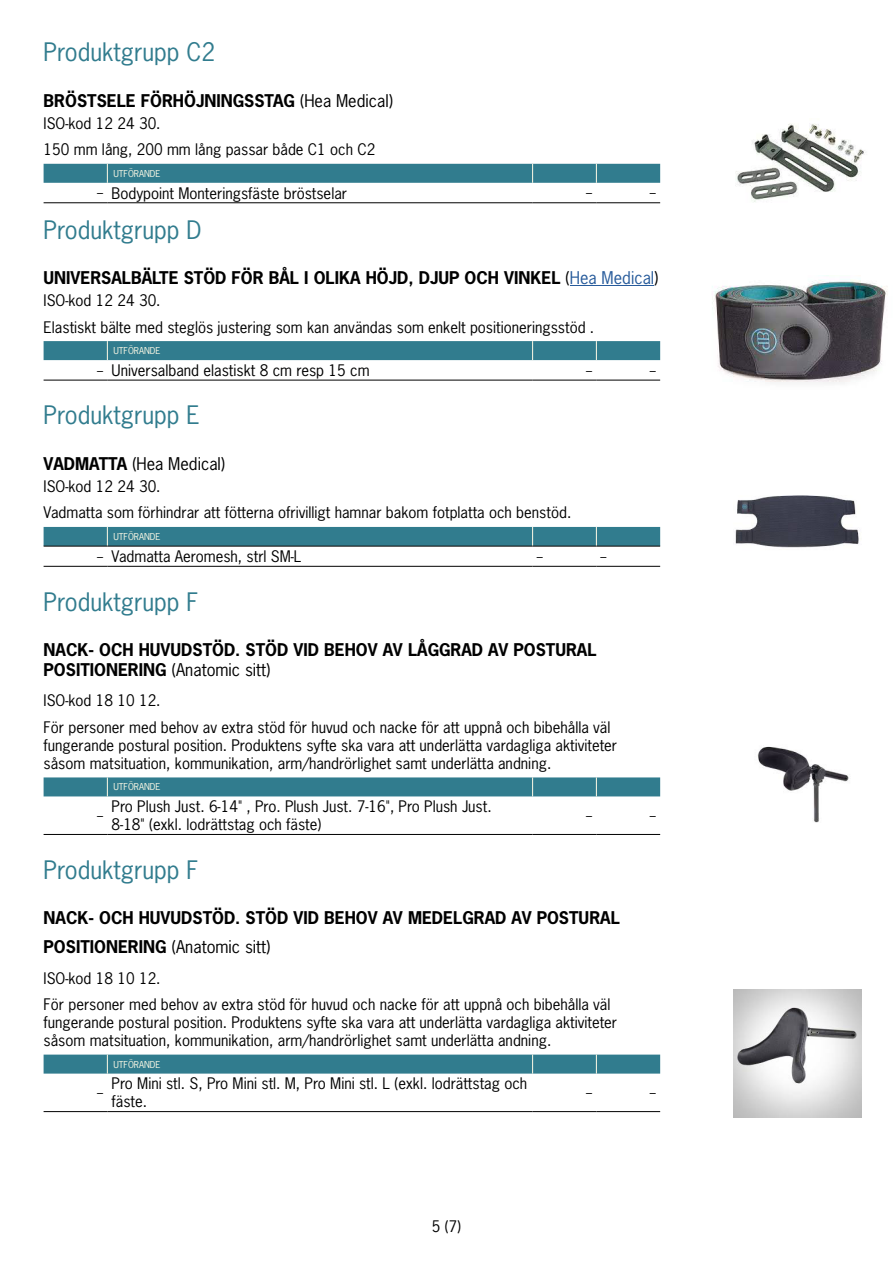
<style>
.page{position:relative;width:893px;height:1263px;background:#fff}
.page>*{position:absolute;margin:0;border:0;box-sizing:border-box;transform-origin:0 0}
.Rubrik_2{font:24px "News Gothic Std";color:#317c8e}
.Rubrik_2-2{font:700 16.5px/19.8px "News Gothic Std";color:#000}
.Rubrik_3{font:700 16.5px "News Gothic Std";color:#000}
.Rubrik_3-2{font:16.5px "News Gothic Std";color:#000}
.Brödtext_10_pkt{font:15px/18px "News Gothic Std";color:#000}
.Brödtext_10_pkt-2{font:12px "News Gothic Std";color:#000}
.Tabellhuvudrad{font:9px "News Gothic Std";color:#fefae6}
.s1{font-weight:400}
.s2{font-weight:400;color:#275b9b}
.s3{font-weight:700}
</style>
<div class="page">
<hr style="left:570px;top:285px;width:84px;height:1px;background:#275b9b">
<hr style="left:44px;top:202px;width:63px;height:1px;background:#000">
<hr style="left:107px;top:202px;width:426px;height:1px;background:#000">
<hr style="left:533px;top:202px;width:63px;height:1px;background:#000">
<hr style="left:596px;top:202px;width:64px;height:1px;background:#000">
<div style="left:44px;top:164px;width:616px;height:19px;background:#317c8e"></div>
<hr style="left:44px;top:380px;width:63px;height:1px;background:#000">
<hr style="left:107px;top:380px;width:426px;height:1px;background:#000">
<hr style="left:533px;top:380px;width:63px;height:1px;background:#000">
<hr style="left:596px;top:380px;width:64px;height:1px;background:#000">
<div style="left:44px;top:341px;width:616px;height:19px;background:#317c8e"></div>
<div style="left:44px;top:527px;width:616px;height:19px;background:#317c8e"></div>
<hr style="left:44px;top:566px;width:63px;height:1px;background:#000">
<hr style="left:107px;top:566px;width:426px;height:1px;background:#000">
<hr style="left:533px;top:566px;width:63px;height:1px;background:#000">
<hr style="left:596px;top:566px;width:64px;height:1px;background:#000">
<hr style="left:44px;top:546px;width:63px;height:1px;background:#000">
<hr style="left:107px;top:546px;width:426px;height:1px;background:#000">
<hr style="left:533px;top:546px;width:63px;height:1px;background:#000">
<hr style="left:596px;top:546px;width:64px;height:1px;background:#000">
<hr style="left:44px;top:834px;width:63px;height:1px;background:#000">
<hr style="left:107px;top:834px;width:426px;height:1px;background:#000">
<hr style="left:533px;top:834px;width:63px;height:1px;background:#000">
<div style="left:44px;top:777px;width:616px;height:19px;background:#317c8e"></div>
<hr style="left:596px;top:834px;width:64px;height:1px;background:#000">
<hr style="left:44px;top:1111px;width:63px;height:1px;background:#000">
<hr style="left:107px;top:1111px;width:426px;height:1px;background:#000">
<hr style="left:533px;top:1111px;width:63px;height:1px;background:#000">
<hr style="left:596px;top:1111px;width:64px;height:1px;background:#000">
<div style="left:44px;top:1054px;width:616px;height:19px;background:#317c8e"></div>
<img style="left:736px;top:123px;width:129px;height:79px">
<img style="left:757px;top:746px;width:92px;height:77px">
<img style="left:712px;top:275px;width:176px;height:108px">
<img style="left:733px;top:990px;width:128px;height:127px">
<img style="left:735px;top:495px;width:124px;height:53px">
<h2 class="Rubrik_2" style="left:44px;top:37px;width:173px">Produktgrupp C2</h2>
<h3 class="Rubrik_3" style="left:44px;top:89px;width:351px">BRÖSTSELE FÖRHÖJNINGSSTAG <span class="s1">(Hea Medical)</span></h3>
<p class="Brödtext_10_pkt" style="left:44px;top:114px;width:119px">ISO-kod 12 24 30.</p>
<p class="Brödtext_10_pkt" style="left:44px;top:140px;width:333px">150 mm lång, 200 mm lång passar både C1 och C2</p>
<p class="Tabellhuvudrad" style="left:113px;top:168px;width:49px">UTFÖRANDE</p>
<p class="Brödtext_10_pkt-2" style="left:97px;top:185px;width:7px">–</p>
<p class="Brödtext_10_pkt" style="left:112px;top:184px;width:237px">Bodypoint Monteringsfäste bröstselar</p>
<p class="Brödtext_10_pkt-2" style="left:586px;top:185px;width:7px">–</p>
<p class="Brödtext_10_pkt-2" style="left:650px;top:185px;width:7px">–</p>
<h2 class="Rubrik_2" style="left:44px;top:214px;width:160px">Produktgrupp D</h2>
<h3 class="Rubrik_3" style="left:44px;top:267px;width:616px">UNIVERSALBÄLTE STÖD FÖR BÅL I OLIKA HÖJD, DJUP OCH VINKEL <span class="s1">(</span><span class="s2">Hea Medical</span><span class="s1">)</span></h3>
<p class="Brödtext_10_pkt" style="left:44px;top:291px;width:119px">ISO-kod 12 24 30.</p>
<p class="Brödtext_10_pkt" style="left:44px;top:318px;width:552px">Elastiskt bälte med steglös justering som kan användas som enkelt positioneringsstöd .</p>
<p class="Tabellhuvudrad" style="left:113px;top:345px;width:49px">UTFÖRANDE</p>
<p class="Brödtext_10_pkt-2" style="left:97px;top:362px;width:7px">–</p>
<p class="Brödtext_10_pkt" style="left:112px;top:361px;width:259px">Universalband elastiskt 8 cm resp 15 cm</p>
<p class="Brödtext_10_pkt-2" style="left:586px;top:362px;width:7px">–</p>
<p class="Brödtext_10_pkt-2" style="left:650px;top:362px;width:7px">–</p>
<h2 class="Rubrik_2" style="left:44px;top:400px;width:158px">Produktgrupp E</h2>
<h3 class="Rubrik_3-2" style="left:44px;top:453px;width:183px"><span class="s3">VADMATTA</span> (Hea Medical)</h3>
<p class="Brödtext_10_pkt" style="left:44px;top:477px;width:119px">ISO-kod 12 24 30.</p>
<p class="Brödtext_10_pkt" style="left:44px;top:504px;width:529px">Vadmatta som förhindrar att fötterna ofrivilligt hamnar bakom fotplatta och benstöd.</p>
<p class="Tabellhuvudrad" style="left:113px;top:531px;width:49px">UTFÖRANDE</p>
<p class="Brödtext_10_pkt-2" style="left:97px;top:549px;width:7px">–</p>
<p class="Brödtext_10_pkt" style="left:112px;top:547px;width:191px">Vadmatta Aeromesh, strl SM-L</p>
<p class="Brödtext_10_pkt-2" style="left:537px;top:549px;width:7px">–</p>
<p class="Brödtext_10_pkt-2" style="left:601px;top:549px;width:7px">–</p>
<h2 class="Rubrik_2" style="left:44px;top:586px;width:156px">Produktgrupp F</h2>
<h2 class="Rubrik_2-2" style="left:44px;top:639px;width:554px">NACK- OCH HUVUDSTÖD. STÖD VID BEHOV AV LÅGGRAD AV POSTURAL<br>POSITIONERING <span class="s1">(Anatomic sitt)</span></h2>
<p class="Brödtext_10_pkt" style="left:44px;top:692px;width:119px">ISO-kod 18 10 12.</p>
<p class="Brödtext_10_pkt" style="left:44px;top:718px;width:575px">För personer med behov av extra stöd för huvud och nacke för att uppnå och bibehålla väl fungerande postural position. Produktens syfte ska vara att underlätta vardagliga aktiviteter såsom matsituation, kommunikation, arm/handrörlighet samt underlätta andning.</p>
<p class="Tabellhuvudrad" style="left:113px;top:781px;width:49px">UTFÖRANDE</p>
<p class="Brödtext_10_pkt-2" style="left:97px;top:808px;width:7px">–</p>
<p class="Brödtext_10_pkt" style="left:112px;top:797px;width:382px">Pro Plush Just. 6-14" , Pro. Plush Just. 7-16", Pro Plush Just.<br>8-18" (exkl. lodrättstag och fäste)</p>
<p class="Brödtext_10_pkt-2" style="left:586px;top:808px;width:7px">–</p>
<p class="Brödtext_10_pkt-2" style="left:650px;top:808px;width:7px">–</p>
<h2 class="Rubrik_2" style="left:44px;top:854px;width:156px">Produktgrupp F</h2>
<h2 class="Rubrik_2-2" style="left:44px;top:903px;width:578px;line-height:28.8px">NACK- OCH HUVUDSTÖD. STÖD VID BEHOV AV MEDELGRAD AV POSTURAL<br>POSITIONERING <span class="s1">(Anatomic sitt)</span></h2>
<p class="Brödtext_10_pkt" style="left:44px;top:969px;width:119px">ISO-kod 18 10 12.</p>
<p class="Brödtext_10_pkt" style="left:44px;top:995px;width:575px">För personer med behov av extra stöd för huvud och nacke för att uppnå och bibehålla väl fungerande postural position. Produktens syfte ska vara att underlätta vardagliga aktiviteter såsom matsituation, kommunikation, arm/handrörlighet samt underlätta andning.</p>
<p class="Tabellhuvudrad" style="left:113px;top:1058px;width:49px">UTFÖRANDE</p>
<p class="Brödtext_10_pkt-2" style="left:97px;top:1085px;width:7px">–</p>
<p class="Brödtext_10_pkt" style="left:112px;top:1074px;width:417px">Pro Mini stl. S, Pro Mini stl. M, Pro Mini stl. L (exkl. lodrättstag och fäste.</p>
<p class="Brödtext_10_pkt-2" style="left:586px;top:1085px;width:7px">–</p>
<p class="Brödtext_10_pkt-2" style="left:650px;top:1085px;width:7px">–</p>
<p class="Brödtext_10_pkt" style="left:432px;top:1217px;width:31px">5 (7)</p>
</div>
